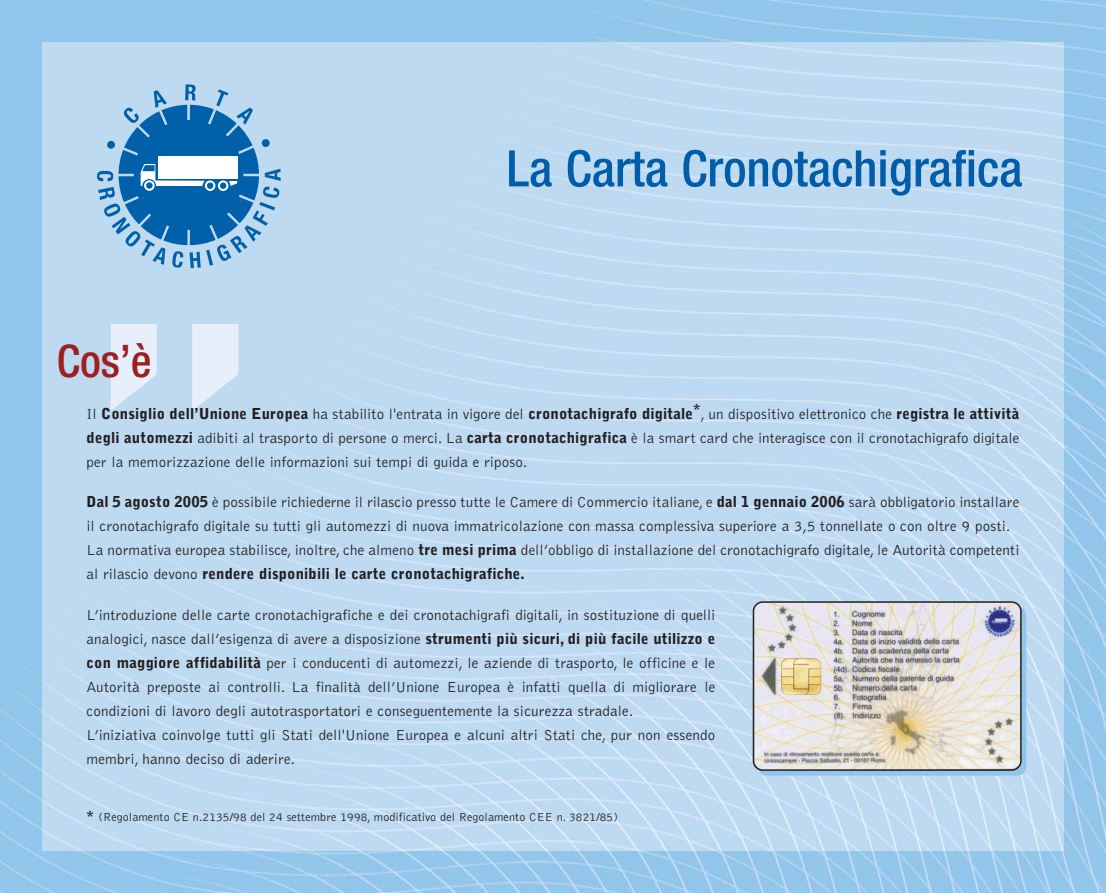
<style>
.page{position:relative;width:1106px;height:893px;background:#fff}
.page>*{position:absolute;margin:0;border:0;box-sizing:border-box;transform-origin:0 0}
.t1{font:500 condensed 50.25px "Helvetica Neue";color:#005daa}
.t2{font:500 condensed 45px "Helvetica Neue";color:#9f1e21}
.t3{font:300 15px/24px "Bell Gothic";letter-spacing:.01em;color:#231f20}
.t4{font:300 12px "Bell Gothic";letter-spacing:.01em;color:#231f20}
.s1{font-weight:900}
.s2{font-weight:900;font-size:13.5px}
</style>
<div class="page">
<img style="left:0;top:0;width:1106px;height:893px">
<img style="left:43px;top:43px;width:1020px;height:808px">
<img style="left:111px;top:324px;width:128px;height:87px">
<svg style="left:97px;top:84px;width:184px;height:184px;background:#6fa7d1"></svg>
<div style="left:758px;top:606px;width:268px;height:170px;background:#92c5eb;border-radius:9px"></div>
<svg style="left:752px;top:601px;width:269px;height:170px;background:#d4d0cb"></svg>
<img style="left:781px;top:658px;width:40px;height:37px">
<h1 class="t1" style="left:507px;top:150px;width:517px">La Carta Cronotachigrafica</h1>
<h2 class="t2" style="left:57px;top:345px;width:96px">Cos’è</h2>
<p class="t3" style="left:87px;top:402px;width:934px;text-align:justify">Il <span class="s1">Consiglio dell’Unione Europea</span> ha stabilito l'entrata in vigore del <span class="s1">cronotachigrafo digitale</span><sup>*</sup>, un dispositivo elettronico che <span class="s1">registra le attività degli automezzi</span> adibiti al trasporto di persone o merci. La <span class="s1">carta cronotachigrafica</span> è la smart card che interagisce con il cronotachigrafo digitale per la memorizzazione delle informazioni sui tempi di guida e riposo.</p>
<p class="t3" style="left:87px;top:491px;width:934px"><span class="s1">Dal 5 agosto 2005</span> è possibile richiederne il rilascio presso tutte le Camere di Commercio italiane, e <span class="s1">dal 1 gennaio 2006</span> sarà obbligatorio installare il cronotachigrafo digitale su tutti gli automezzi di nuova immatricolazione con massa complessiva superiore a 3,5 tonnellate o con oltre 9 posti.<br>La normativa europea stabilisce, inoltre, che almeno <span class="s1">tre mesi prima</span> dell’obbligo di installazione del cronotachigrafo digitale, le Autorità competenti al rilascio devono <span class="s1">rendere disponibili le carte cronotachigrafiche.</span></p>
<p class="t3" style="left:87px;top:603px;width:630px">L’introduzione delle carte cronotachigrafiche e dei cronotachigrafi digitali, in sostituzione di quelli analogici, nasce dall’esigenza di avere a disposizione <span class="s1">strumenti più sicuri, di più facile utilizzo e con maggiore affidabilità</span> per i conducenti di automezzi, le aziende di trasporto, le officine e le Autorità preposte ai controlli. La finalità dell’Unione Europea è infatti quella di migliorare le condizioni di lavoro degli autotrasportatori e conseguentemente la sicurezza stradale.<br>L’iniziativa coinvolge tutti gli Stati dell'Unione Europea e alcuni altri Stati che, pur non essendo membri, hanno deciso di aderire.</p>
<p class="t4" style="left:87px;top:812px;width:533px"><span class="s2">*</span> (Regolamento CE n.2135/98 del 24 settembre 1998, modificativo del Regolamento CEE n. 3821/85)</p>
</div>
